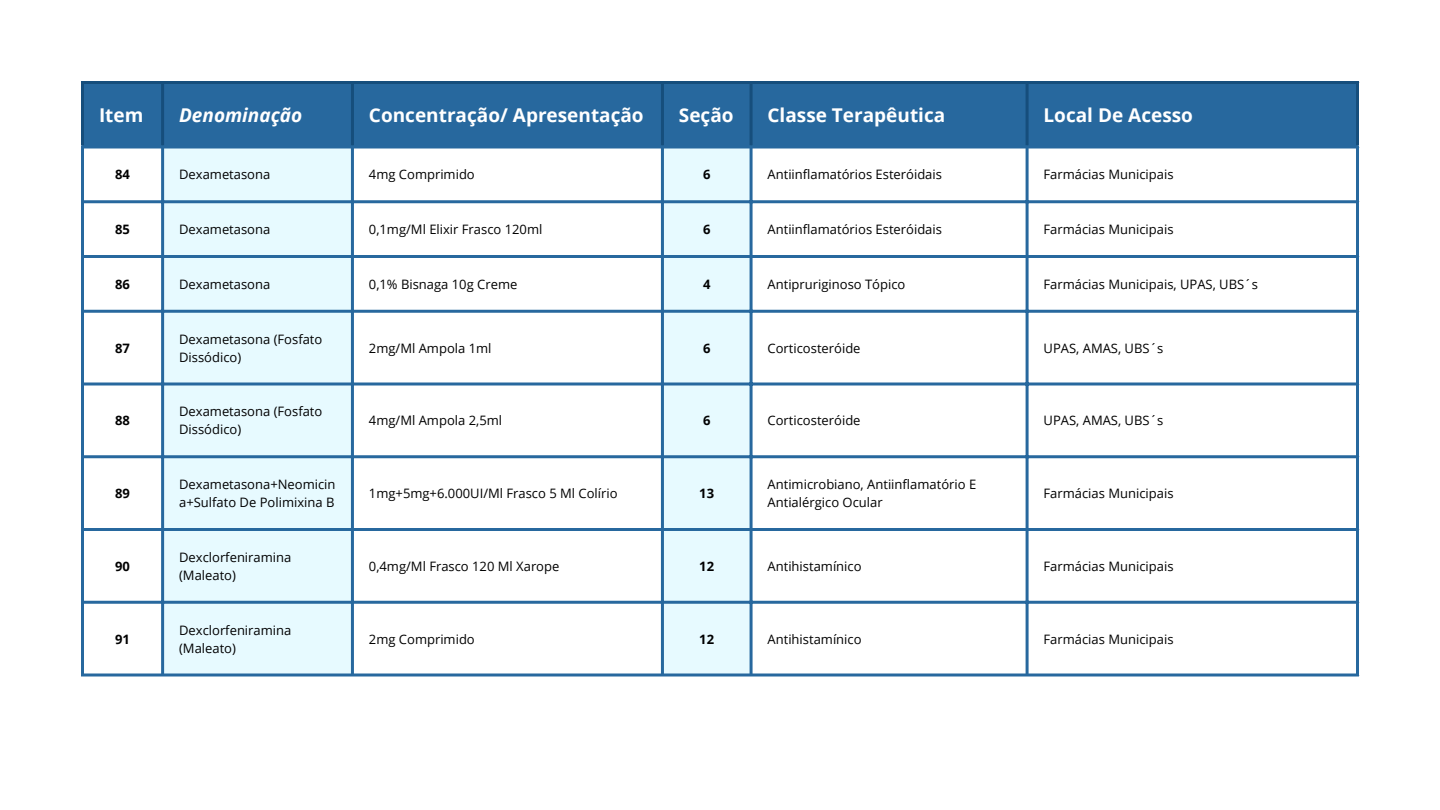
<style>
.page{position:relative;width:1440px;height:810px;background:#fff}
.page>*{position:absolute;margin:0;border:0;box-sizing:border-box;transform-origin:0 0}
.t1{font:700 19px "Open Sans";color:#fff}
.t2{font:italic 700 19px "Open Sans";color:#fff}
.t3{font:13px/18px "Open Sans";color:#000}
.t4{font:700 13px "Open Sans";color:#000}
</style>
<div class="page">
<div style="left:84px;top:84px;width:1272px;height:62px;background:#27689e"></div>
<svg style="left:84px;top:148px;width:77px;height:526px"></svg>
<svg style="left:164px;top:148px;width:586px;height:526px"></svg>
<hr style="left:81px;top:84px;width:3px;height:62px;background:#164e7c">
<hr style="left:161px;top:84px;width:3px;height:62px;background:#164e7c">
<hr style="left:351px;top:84px;width:3px;height:62px;background:#164e7c">
<hr style="left:661px;top:84px;width:3px;height:62px;background:#164e7c">
<hr style="left:750px;top:84px;width:3px;height:62px;background:#164e7c">
<hr style="left:1026px;top:84px;width:3px;height:62px;background:#164e7c">
<hr style="left:1356px;top:84px;width:3px;height:62px;background:#164e7c">
<hr style="left:81px;top:81px;width:1278px;height:3px;background:#164e7c">
<hr style="left:81px;top:148px;width:3px;height:526px;background:#27689e">
<hr style="left:161px;top:148px;width:3px;height:526px;background:#27689e">
<hr style="left:351px;top:148px;width:3px;height:526px;background:#27689e">
<hr style="left:661px;top:148px;width:3px;height:526px;background:#27689e">
<hr style="left:750px;top:148px;width:3px;height:526px;background:#27689e">
<hr style="left:1026px;top:148px;width:3px;height:526px;background:#27689e">
<hr style="left:1356px;top:148px;width:3px;height:526px;background:#27689e">
<hr style="left:81px;top:146px;width:1278px;height:2px;background:#27689e">
<hr style="left:81px;top:200px;width:1278px;height:3px;background:#27689e">
<hr style="left:81px;top:255px;width:1278px;height:3px;background:#27689e">
<hr style="left:81px;top:310px;width:1278px;height:3px;background:#27689e">
<svg style="left:84px;top:382px;width:1272px;height:4px;background:#5a8cb5"></svg>
<hr style="left:81px;top:455px;width:1278px;height:3px;background:#27689e">
<hr style="left:81px;top:528px;width:1278px;height:3px;background:#27689e">
<hr style="left:81px;top:601px;width:1278px;height:3px;background:#27689e">
<hr style="left:81px;top:674px;width:1278px;height:2px;background:#27689e">
<p class="t1" style="left:99px;top:101px;width:46px">Item</p>
<p class="t2" style="left:179px;top:101px;width:125px">Denominação</p>
<p class="t1" style="left:369px;top:101px;width:276px">Concentração/ Apresentação</p>
<p class="t1" style="left:679px;top:101px;width:56px">Seção</p>
<p class="t1" style="left:768px;top:101px;width:179px">Classe Terapêutica</p>
<p class="t1" style="left:1044px;top:101px;width:151px">Local De Acesso</p>
<p class="t4" style="left:115px;top:165px;width:16px">84</p>
<p class="t3" style="left:179px;top:165px;width:93px">Dexametasona</p>
<p class="t3" style="left:369px;top:165px;width:107px">4mg Comprimido</p>
<p class="t4" style="left:703px;top:165px;width:9px">6</p>
<p class="t3" style="left:768px;top:165px;width:176px">Antiinflamatórios Esteróidais</p>
<p class="t3" style="left:1044px;top:165px;width:131px">Farmácias Municipais</p>
<p class="t4" style="left:115px;top:220px;width:16px">85</p>
<p class="t3" style="left:179px;top:220px;width:93px">Dexametasona</p>
<p class="t3" style="left:369px;top:220px;width:175px">0,1mg/Ml Elixir Frasco 120ml</p>
<p class="t4" style="left:703px;top:220px;width:9px">6</p>
<p class="t3" style="left:768px;top:220px;width:176px">Antiinflamatórios Esteróidais</p>
<p class="t3" style="left:1044px;top:220px;width:131px">Farmácias Municipais</p>
<p class="t4" style="left:115px;top:275px;width:16px">86</p>
<p class="t3" style="left:179px;top:275px;width:93px">Dexametasona</p>
<p class="t3" style="left:369px;top:275px;width:150px">0,1% Bisnaga 10g Creme</p>
<p class="t4" style="left:703px;top:275px;width:9px">4</p>
<p class="t3" style="left:768px;top:275px;width:139px">Antipruriginoso Tópico</p>
<p class="t3" style="left:1044px;top:275px;width:216px">Farmácias Municipais, UPAS, UBS´s</p>
<p class="t4" style="left:115px;top:339px;width:16px">87</p>
<p class="t3" style="left:179px;top:329px;width:145px">Dexametasona (Fosfato<br>Dissódico)</p>
<p class="t3" style="left:369px;top:338px;width:124px">2mg/Ml Ampola 1ml</p>
<p class="t4" style="left:703px;top:339px;width:9px">6</p>
<p class="t3" style="left:768px;top:338px;width:95px">Corticosteróide</p>
<p class="t3" style="left:1044px;top:338px;width:121px">UPAS, AMAS, UBS´s</p>
<p class="t4" style="left:115px;top:411px;width:16px">88</p>
<p class="t3" style="left:179px;top:402px;width:145px">Dexametasona (Fosfato<br>Dissódico)</p>
<p class="t3" style="left:369px;top:411px;width:135px">4mg/Ml Ampola 2,5ml</p>
<p class="t4" style="left:703px;top:411px;width:9px">6</p>
<p class="t3" style="left:768px;top:411px;width:95px">Corticosteróide</p>
<p class="t3" style="left:1044px;top:411px;width:121px">UPAS, AMAS, UBS´s</p>
<p class="t4" style="left:115px;top:484px;width:16px">89</p>
<p class="t3" style="left:179px;top:475px;width:158px">Dexametasona+Neomicin a+Sulfato De Polimixina B</p>
<p class="t3" style="left:369px;top:484px;width:250px">1mg+5mg+6.000UI/Ml Frasco 5 Ml Colírio</p>
<p class="t4" style="left:699px;top:484px;width:16px">13</p>
<p class="t3" style="left:768px;top:475px;width:210px">Antimicrobiano, Antiinflamatório E<br>Antialérgico Ocular</p>
<p class="t3" style="left:1044px;top:484px;width:131px">Farmácias Municipais</p>
<p class="t4" style="left:115px;top:557px;width:16px">90</p>
<p class="t3" style="left:179px;top:548px;width:114px">Dexclorfeniramina (Maleato)</p>
<p class="t3" style="left:369px;top:557px;width:192px">0,4mg/Ml Frasco 120 Ml Xarope</p>
<p class="t4" style="left:699px;top:557px;width:16px">12</p>
<p class="t3" style="left:768px;top:557px;width:96px">Antihistamínico</p>
<p class="t3" style="left:1044px;top:557px;width:131px">Farmácias Municipais</p>
<p class="t4" style="left:115px;top:630px;width:16px">91</p>
<p class="t3" style="left:179px;top:620px;width:114px">Dexclorfeniramina (Maleato)</p>
<p class="t3" style="left:369px;top:629px;width:107px">2mg Comprimido</p>
<p class="t4" style="left:699px;top:630px;width:16px">12</p>
<p class="t3" style="left:768px;top:629px;width:96px">Antihistamínico</p>
<p class="t3" style="left:1044px;top:629px;width:131px">Farmácias Municipais</p>
</div>
